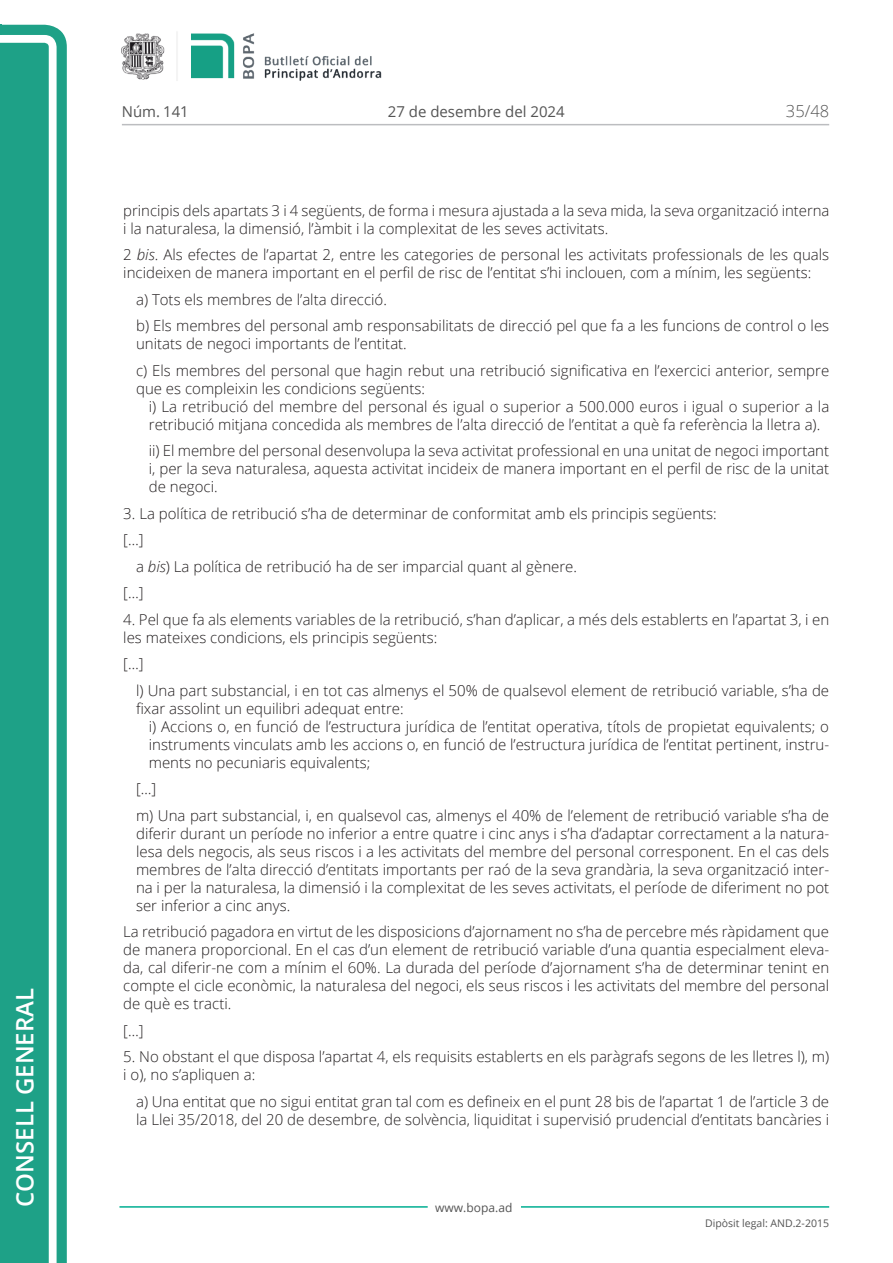
<style>
.page{position:relative;width:893px;height:1263px;background:#fff}
.page>*{position:absolute;margin:0;border:0;box-sizing:border-box;transform-origin:0 0}
.t1{font:600 24px "Open Sans";color:#fff}
.t2{font:300 16.5px "Open Sans";color:#545454}
.Body_text{font:300 15px/18px "Open Sans";color:#231f20}
.Body_text_i{font:300 15px/18px "Open Sans";color:#231f20}
.Body_text_ii{font:300 15px/18px "Open Sans";color:#231f20;text-align:justify}
.Body_text_NOS{font:300 15px/18px "Open Sans";color:#231f20}
.t3{font:15px "Open Sans";color:#545454}
.t4{font:12px "Open Sans";color:#545454}
.t5{font:10.5px "Open Sans";color:#545454}
.s1{font-style:italic}
</style>
<div class="page">
<svg style="left:0;top:25px;width:67px;height:1238px;fill:#1ea187"></svg>
<div style="left:0;top:43px;width:49px;height:1220px;background:#1ea187"></div>
<img style="left:122px;top:32px;width:260px;height:49px">
<hr style="left:119px;top:1206px;width:309px;height:2px;background:#00ae91">
<hr style="left:521px;top:1206px;width:308px;height:2px;background:#00ae91">
<hr style="left:122px;top:124px;width:707px;height:1px;background:#bcbdc0">
<h1 class="t1" style="left:8px;top:1207px;width:220px;rotate:-90deg">Consell General</h1>
<p class="t3" style="left:122px;top:102px;width:68px">Núm. 141</p>
<p class="t3" style="left:388px;top:102px;width:178px">27 de desembre del 2024</p>
<p class="t2" style="left:786px;top:100px;width:45px">35/48</p>
<p class="Body_text" style="left:123px;top:201px;width:708px">principis dels apartats 3 i 4 següents, de forma i mesura ajustada a la seva mida, la seva organització interna i la naturalesa, la dimensió, l’àmbit i la complexitat de les seves activitats.</p>
<p class="Body_text" style="left:123px;top:245px;width:707px">2 <span class="s1">bis</span>. Als efectes de l’apartat 2, entre les categories de personal les activitats professionals de les quals incideixen de manera important en el perfil de risc de l’entitat s’hi inclouen, com a mínim, les següents:</p>
<p class="Body_text_i" style="left:136px;top:290px;width:252px">a) Tots els membres de l’alta direcció.</p>
<p class="Body_text_i" style="left:136px;top:316px;width:695px">b) Els membres del personal amb responsabilitats de direcció pel que fa a les funcions de control o les unitats de negoci importants de l’entitat.</p>
<p class="Body_text_NOS" style="left:136px;top:361px;width:695px">c) Els membres del personal que hagin rebut una retribució significativa en l’exercici anterior, sempre que es compleixin les condicions següents:</p>
<p class="Body_text_ii" style="left:149px;top:397px;width:682px">i) La retribució del membre del personal és igual o superior a 500.000 euros i igual o superior a la retribució mitjana concedida als membres de l’alta direcció de l’entitat a què fa referència la lletra a).</p>
<p class="Body_text_ii" style="left:149px;top:441px;width:682px">ii) El membre del personal desenvolupa la seva activitat professional en una unitat de negoci important i, per la seva naturalesa, aquesta activitat incideix de manera important en el perfil de risc de la unitat de negoci.</p>
<p class="Body_text" style="left:123px;top:504px;width:595px">3. La política de retribució s’ha de determinar de conformitat amb els principis següents:</p>
<p class="Body_text" style="left:123px;top:530px;width:22px">[…]</p>
<p class="Body_text_i" style="left:136px;top:557px;width:442px">a <span class="s1">bis</span>) La política de retribució ha de ser imparcial quant al gènere.</p>
<p class="Body_text" style="left:123px;top:583px;width:22px">[…]</p>
<p class="Body_text" style="left:123px;top:610px;width:707px">4. Pel que fa als elements variables de la retribució, s’han d’aplicar, a més dels establerts en l’apartat 3, i en les mateixes condicions, els principis següents:</p>
<p class="Body_text" style="left:123px;top:654px;width:22px">[…]</p>
<p class="Body_text_NOS" style="left:136px;top:681px;width:695px">l) Una part substancial, i en tot cas almenys el 50% de qualsevol element de retribució variable, s’ha de fixar assolint un equilibri adequat entre:</p>
<p class="Body_text_ii" style="left:149px;top:717px;width:682px">i) Accions o, en funció de l’estructura jurídica de l’entitat operativa, títols de propietat equivalents; o instruments vinculats amb les accions o, en funció de l’estructura jurídica de l’entitat pertinent, instru&shy;ments no pecuniaris equivalents;</p>
<p class="Body_text_i" style="left:136px;top:779px;width:22px">[…]</p>
<p class="Body_text_i" style="left:136px;top:806px;width:695px;text-align:justify">m) Una part substancial, i, en qualsevol cas, almenys el 40% de l’element de retribució variable s’ha de diferir durant un període no inferior a entre quatre i cinc anys i s’ha d’adaptar correctament a la natura&shy;lesa dels negocis, als seus riscos i a les activitats del membre del personal corresponent. En el cas dels membres de l’alta direcció d’entitats importants per raó de la seva grandària, la seva organització inter&shy;na i per la naturalesa, la dimensió i la complexitat de les seves activitats, el període de diferiment no pot ser inferior a cinc anys.</p>
<p class="Body_text" style="left:123px;top:922px;width:707px;text-align:justify">La retribució pagadora en virtut de les disposicions d’ajornament no s’ha de percebre més ràpidament que de manera proporcional. En el cas d’un element de retribució variable d’una quantia especialment eleva&shy;da, cal diferir-ne com a mínim el 60%. La durada del període d’ajornament s’ha de determinar tenint en compte el cicle econòmic, la naturalesa del negoci, els seus riscos i les activitats del membre del personal de què es tracti.</p>
<p class="Body_text" style="left:123px;top:1021px;width:22px">[…]</p>
<p class="Body_text" style="left:123px;top:1047px;width:707px">5. No obstant el que disposa l’apartat 4, els requisits establerts en els paràgrafs segons de les lletres l), m) i o), no s’apliquen a:</p>
<p class="Body_text_i" style="left:136px;top:1092px;width:695px">a) Una entitat que no sigui entitat gran tal com es defineix en el punt 28 bis de l’apartat 1 de l’article 3 de la Llei 35/2018, del 20 de desembre, de solvència, liquiditat i supervisió prudencial d’entitats bancàries i</p>
<p class="t4" style="left:435px;top:1199px;width:79px">www.bopa.ad</p>
<p class="t5" style="left:705px;top:1216px;width:125px">Dipòsit legal: AND.2-2015</p>
</div>
